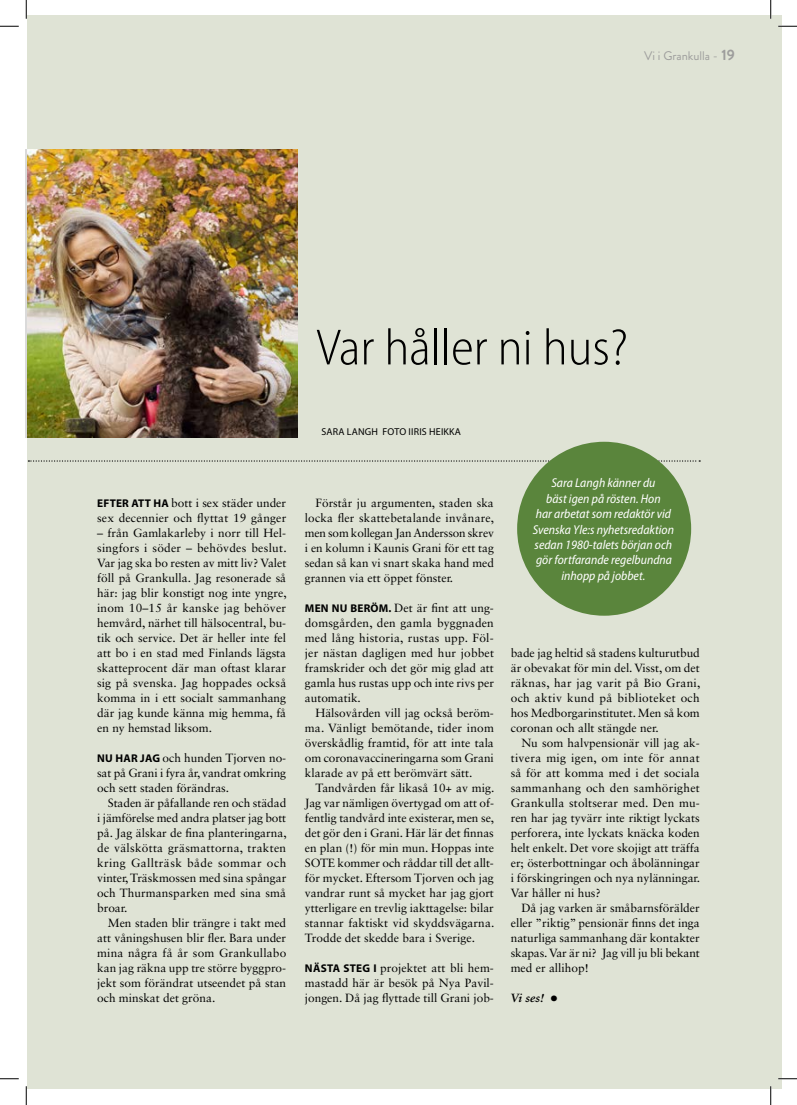
<style>
.page{position:relative;width:797px;height:1105px;background:#fff}
.page>*{position:absolute;margin:0;border:0;box-sizing:border-box;transform-origin:0 0}
.t1{font:300 semi-condensed 51.25px "Myriad Pro";color:#000}
.t2{font:italic semi-condensed 12.88px/15.4px "Myriad Pro";color:#fff;text-align:center}
.t3{font:12.5px "Brandon Grotesque";color:#9d9d9c}
.t4{font:11.88px/15px "Sabon LT Std";color:#000;text-align:justify}
.t5{font:italic 700 11.88px "Sabon LT Std";color:#000}
.t6{font:10px "Myriad Pro";letter-spacing:.02em;color:#000}
.s1{font-weight:700;font-size:15px}
.s2{font-family:"Myriad Pro";font-weight:700;font-size:11.25px}
.s3{font-family:"Lato";font-weight:400;font-style:normal}
</style>
<div class="page">
<div style="left:27px;top:16px;width:754px;height:1073px;background:#dfe3d5"></div>
<svg style="left:28px;top:460px;width:672px;height:2px"></svg>
<img style="left:27px;top:149px;width:271px;height:289px">
<div style="left:517px;top:442px;width:174px;height:174px;background:#5a853c;border-radius:50%"></div>
<svg style="left:0;top:25px;width:19px;height:2px"></svg>
<svg style="left:778px;top:25px;width:19px;height:2px"></svg>
<svg style="left:0;top:1078px;width:19px;height:1px"></svg>
<svg style="left:778px;top:1078px;width:19px;height:1px"></svg>
<svg style="left:25px;top:0;width:2px;height:19px"></svg>
<svg style="left:25px;top:1086px;width:2px;height:19px"></svg>
<svg style="left:770px;top:0;width:1px;height:19px"></svg>
<svg style="left:770px;top:1086px;width:1px;height:19px"></svg>
<p class="t3" style="left:644px;top:47px;width:92px">Vi i Grankulla - <span class="s1">19</span></p>
<h1 class="t1" style="left:316px;top:317px;width:313px">Var håller ni hus?</h1>
<p class="t4" style="left:97px;top:495px;width:191px"><span class="s2">EFTER ATT HA</span> bott i sex städer under sex decennier och flyttat 19 gånger</p>
<p class="t4" style="left:97px;top:525px;width:191px">– från Gamlakarleby i norr till Hel&shy;singfors i söder – behövdes beslut.<br>Var jag ska bo resten av mitt liv? Valet föll på Grankulla. Jag resonerade så här: jag blir konstigt nog inte yngre, inom 10–15 år kanske jag behöver hemvård, närhet till hälsocentral, bu&shy;tik och service. Det är heller inte fel att bo i en stad med Finlands lägsta skatteprocent där man oftast klarar sig på svenska. Jag hoppades också komma in i ett socialt sammanhang där jag kunde känna mig hemma, få en ny hemstad liksom.</p>
<p class="t4" style="left:97px;top:750px;width:190px"><span class="s2">NU HAR JAG</span> och hunden Tjorven no&shy;sat på Grani i fyra år, vandrat omkring och sett staden förändras.</p>
<p class="t4" style="left:97px;top:795px;width:191px;text-indent:11px">Staden är påfallande ren och städad i jämförelse med andra platser jag bott på. Jag älskar de fina planteringarna, de välskötta gräsmattorna, trakten kring Gallträsk både sommar och vinter, Träskmossen med sina spångar och Thurmansparken med sina små broar.</p>
<p class="t4" style="left:97px;top:915px;width:191px;text-indent:11px">Men staden blir trängre i takt med att våningshusen blir fler. Bara under mina några få år som Grankullabo kan jag räkna upp tre större byggpro&shy;jekt som förändrat utseendet på stan och minskat det gröna.</p>
<p class="t6" style="left:321px;top:425px;width:141px">SARA LANGH FOTO IIRIS HEIKKA</p>
<p class="t4" style="left:305px;top:495px;width:191px;text-indent:11px">Förstår ju argumenten, staden ska locka fler skattebetalande invånare, men som kollegan Jan Andersson skrev i en kolumn i Kaunis Grani för ett tag sedan så kan vi snart skaka hand med grannen via ett öppet fönster.</p>
<p class="t4" style="left:305px;top:600px;width:191px"><span class="s2">MEN NU BERÖM.</span> Det är fint att ung&shy;domsgården, den gamla byggnaden med lång historia, rustas upp. Föl&shy;jer nästan dagligen med hur jobbet framskrider och det gör mig glad att gamla hus rustas upp och inte rivs per automatik.</p>
<p class="t4" style="left:305px;top:705px;width:191px;text-indent:11px">Hälsovården vill jag också beröm&shy;ma. Vänligt bemötande, tider inom överskådlig framtid, för att inte tala om coronavaccineringarna som Grani klarade av på ett berömvärt sätt.</p>
<p class="t4" style="left:305px;top:780px;width:191px;text-indent:11px">Tandvården får likaså 10+ av mig.<br>Jag var nämligen övertygad om att of&shy;fentlig tandvård inte existerar, men se, det gör den i Grani. Här lär det finnas en plan (!) för min mun. Hoppas inte SOTE kommer och råddar till det allt&shy;för mycket. Eftersom Tjorven och jag vandrar runt så mycket har jag gjort ytterligare en trevlig iakttagelse: bilar stannar faktiskt vid skyddsvägarna.<br>Trodde det skedde bara i Sverige.</p>
<p class="t4" style="left:305px;top:960px;width:191px"><span class="s2">NÄSTA STEG I</span> projektet att bli hem&shy;mastadd här är besök på Nya Pavil&shy;jongen. Då jag flyttade till Grani job-</p>
<p class="t2" style="left:533px;top:475px;width:143px">Sara Langh känner du<br>bäst igen på rösten. Hon<br>har arbetat som redaktör vid<br>Svenska Yle:s nyhetsredaktion sedan 1980-talets början och gör fortfarande regelbundna inhopp på jobbet.</p>
<p class="t4" style="left:510px;top:645px;width:191px">bade jag heltid så stadens kulturutbud är obevakat för min del. Visst, om det räknas, har jag varit på Bio Grani, och aktiv kund på biblioteket och hos Medborgarinstitutet. Men så kom coronan och allt stängde ner.</p>
<p class="t4" style="left:510px;top:735px;width:191px;text-indent:11px">Nu som halvpensionär vill jag ak&shy;tivera mig igen, om inte för annat så för att komma med i det sociala sammanhang och den samhörighet Grankulla stoltserar med. Den mu&shy;ren har jag tyvärr inte riktigt lyckats perforera, inte lyckats knäcka koden helt enkelt. Det vore skojigt att träffa er; österbottningar och åbolänningar i förskingringen och nya nylänningar.<br>Var håller ni hus?</p>
<p class="t4" style="left:510px;top:900px;width:190px;text-indent:11px">Då jag varken är småbarnsförälder eller ”riktig” pensionär finns det inga naturliga sammanhang där kontakter skapas. Var är ni? Jag vill ju bli bekant med er allihop!</p>
<p class="t5" style="left:510px;top:990px;width:49px">Vi ses! <span class="s3">●</span></p>
</div>
